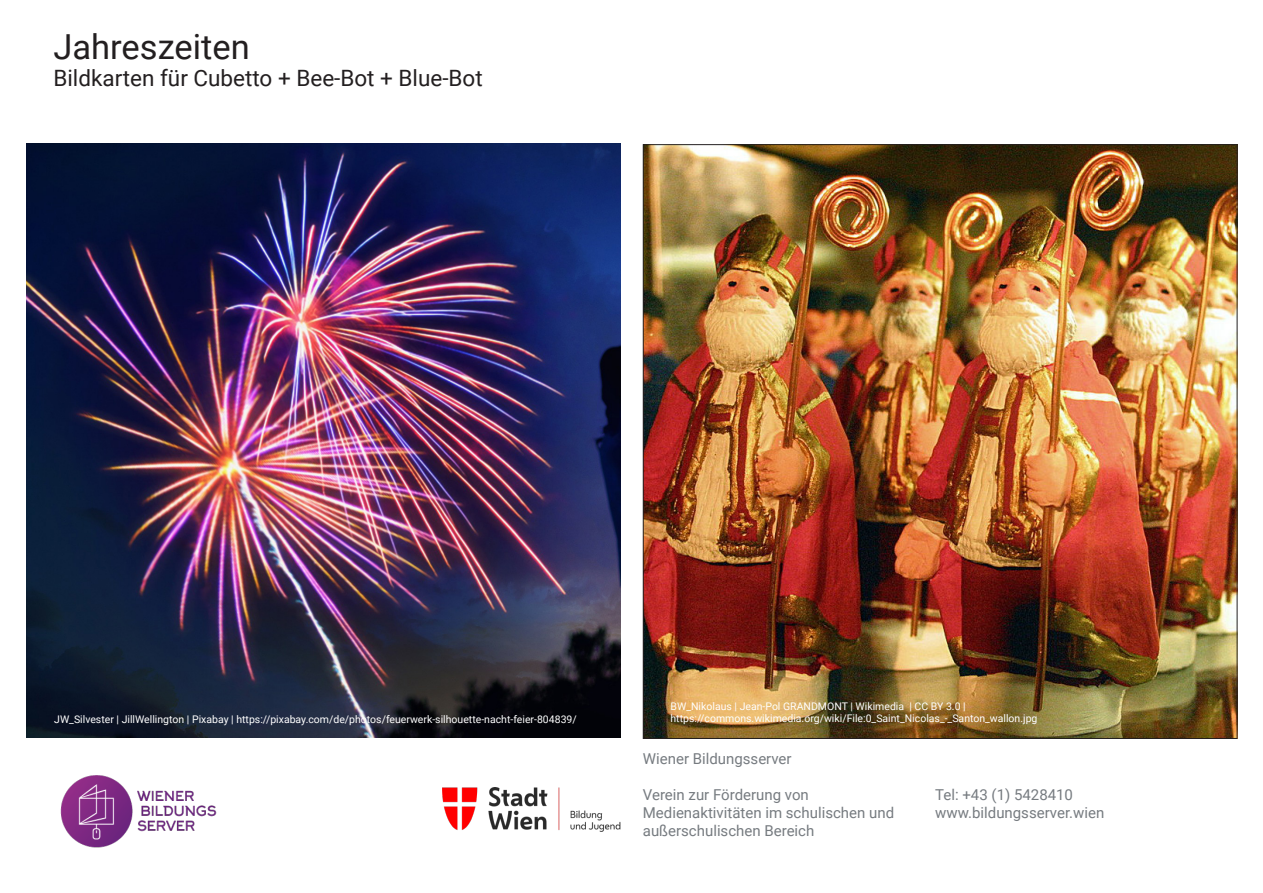
<style>
.page{position:relative;width:1263px;height:893px;background:#fff}
.page>*{position:absolute;margin:0;border:0;box-sizing:border-box;transform-origin:0 0}
.t1{font:34.5px "Roboto";color:#231f20}
.t2{font:22.5px "Roboto";color:#231f20}
.t3{font:15px/18px "Roboto";color:#767b80}
.t4{font:10.5px/12.6px "Roboto";color:#fff}
</style>
<div class="page">
<img style="left:60px;top:775px;width:156px;height:73px">
<img style="left:442px;top:787px;width:179px;height:45px">
<img style="left:27px;top:144px;width:593px;height:594px">
<img style="left:645px;top:146px;width:590px;height:591px">
<h1 class="t1" style="left:53px;top:22px;width:198px">Jahreszeiten</h1>
<h2 class="t2" style="left:53px;top:62px;width:431px">Bildkarten für Cubetto + Bee-Bot + Blue-Bot</h2>
<p class="t4" style="left:54px;top:713px;width:524px">JW_Silvester | JillWellington | Pixabay | https://pixabay.com/de/photos/feuerwerk-silhouette-nacht-feier-804839/</p>
<p class="t4" style="left:670px;top:699px;width:368px">BW_Nikolaus | Jean-Pol GRANDMONT | Wikimedia | CC BY 3.0 | https://commons.wikimedia.org/wiki/File:0_Saint_Nicolas_-_Santon_wallon.jpg</p>
<h3 class="t3" style="left:643px;top:749px;width:150px">Wiener Bildungsserver</h3>
<h3 class="t3" style="left:643px;top:785px;width:253px">Verein zur Förderung von<br>Medienaktivitäten im schulischen und außerschulischen Bereich</h3>
<h3 class="t3" style="left:935px;top:785px;width:170px">Tel: +43 (1) 5428410 www.bildungsserver.wien</h3>
</div>
